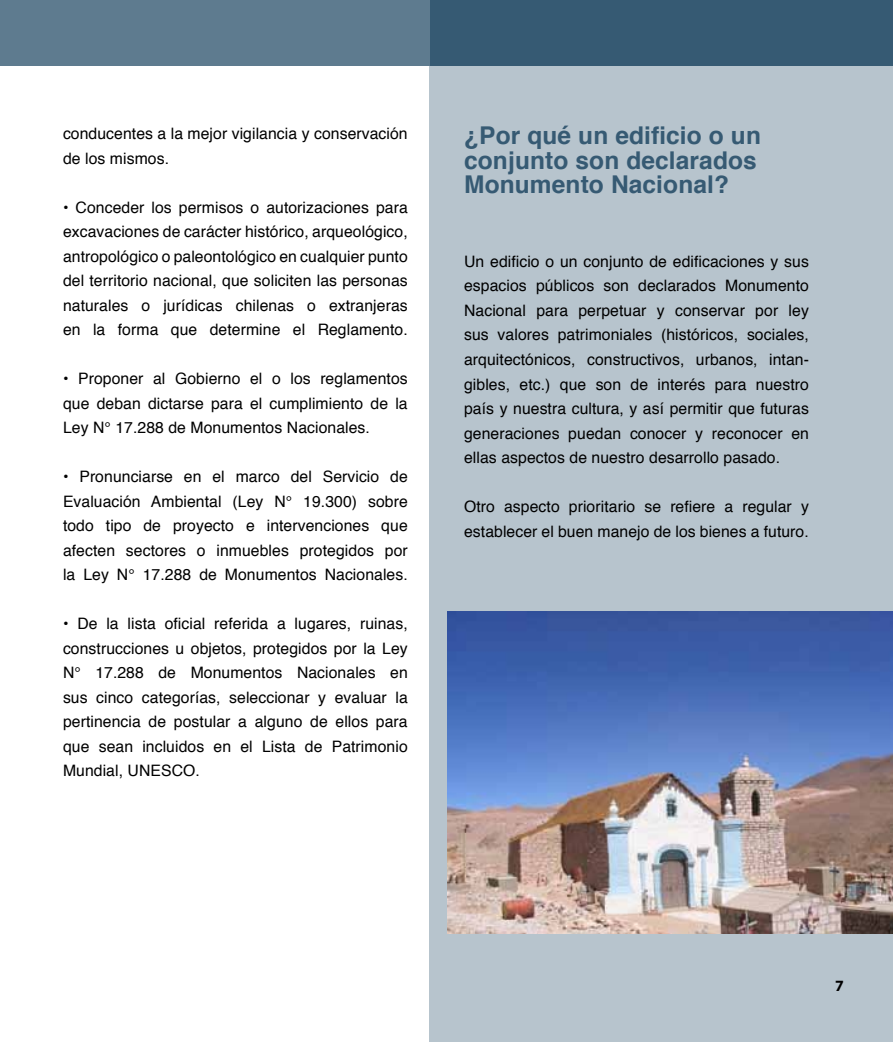
<style>
.page{position:relative;width:893px;height:1042px;background:#fff}
.page>*{position:absolute;margin:0;border:0;box-sizing:border-box;transform-origin:0 0}
.t1{font:700 24.5px/24.5px "Helvetica";letter-spacing:.005em;color:#365a73}
.t2{font:15.75px/24.5px "Helvetica";letter-spacing:.005em;color:#000;text-align:justify}
.t3{font:700 15.75px "Myriad Pro";color:#000}
</style>
<div class="page">
<div style="left:429px;top:66px;width:464px;height:976px;background:#b7c4cd"></div>
<div style="left:429px;top:0;width:464px;height:66px;background:#365a73"></div>
<div style="left:0;top:0;width:429px;height:66px;background:#5e7b8f"></div>
<img style="left:447px;top:611px;width:446px;height:322px">
<p class="t2" style="left:63px;top:122px;width:346px">conducentes a la mejor vigilancia y conservación de los mismos.</p>
<p class="t2" style="left:63px;top:195px;width:346px">• Conceder los permisos o autorizaciones para excavaciones de carácter histórico, arqueológico, antropológico o paleontológico en cualquier punto del territorio nacional, que soliciten las personas naturales o jurídicas chilenas o extranjeras en la forma que determine el Reglamento.</p>
<p class="t2" style="left:63px;top:367px;width:346px">• Proponer al Gobierno el o los reglamentos que deban dictarse para el cumplimiento de la Ley N° 17.288 de Monumentos Nacionales.</p>
<p class="t2" style="left:63px;top:465px;width:346px">• Pronunciarse en el marco del Servicio de Evaluación Ambiental (Ley N° 19.300) sobre todo tipo de proyecto e intervenciones que afecten sectores o inmuebles protegidos por la Ley N° 17.288 de Monumentos Nacionales.</p>
<p class="t2" style="left:63px;top:612px;width:346px">• De la lista oficial referida a lugares, ruinas, construcciones u objetos, protegidos por la Ley N° 17.288 de Monumentos Nacionales en sus cinco categorías, seleccionar y evaluar la pertinencia de postular a alguno de ellos para que sean incluidos en el Lista de Patrimonio Mundial, UNESCO.</p>
<h1 class="t1" style="left:464px;top:124px;width:298px">¿Por qué un edificio o un conjunto son declarados<br>Monumento Nacional?</h1>
<p class="t2" style="left:464px;top:250px;width:346px">Un edificio o un conjunto de edificaciones y sus espacios públicos son declarados Monumento Nacional para perpetuar y conservar por ley sus valores patrimoniales (históricos, sociales, arquitectónicos, constructivos, urbanos, intan&shy;gibles, etc.) que son de interés para nuestro país y nuestra cultura, y así permitir que futuras generaciones puedan conocer y reconocer en ellas aspectos de nuestro desarrollo pasado.</p>
<p class="t2" style="left:464px;top:495px;width:346px">Otro aspecto prioritario se refiere a regular y establecer el buen manejo de los bienes a futuro.</p>
<p class="t3" style="left:835px;top:975px;width:10px">7</p>
</div>
